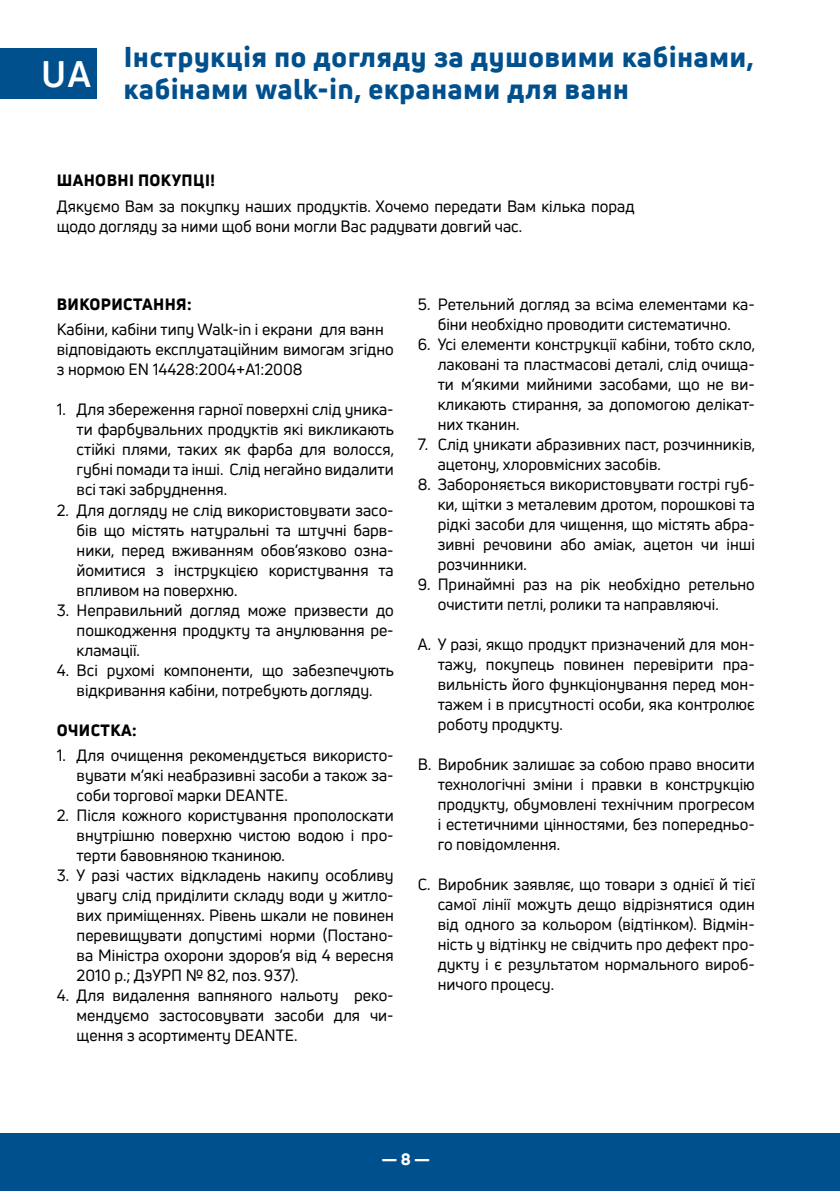
<style>
.page{position:relative;width:840px;height:1191px;background:#fff}
.page>*{position:absolute;margin:0;border:0;box-sizing:border-box;transform-origin:0 0}
.TYTUL{font:700 36px "Uni Neue";color:#fff}
.TYTUL-2{font:800 28px/32px "Uni Neue";letter-spacing:.03em;color:#00508d}
.TEXT{font:16px/20px "Uni Neue";color:#000;text-align:justify}
.PODTYTUL{font:800 16px "Uni Neue";letter-spacing:.025em;color:#000}
.t1{font:800 16px "Uni Neue";color:#fff}
</style>
<div class="page">
<div style="left:0;top:1133px;width:839px;height:58px;background:#00508d"></div>
<div style="left:0;top:48px;width:96px;height:51px;background:#00508d"></div>
<p class="TYTUL" style="left:41px;top:52px;width:51px">UA</p>
<p class="TYTUL-2" style="left:124px;top:41px;width:631px">Інструкція по догляду за душовими кабінами, кабінами walk-in, екранами для ванн</p>
<p class="PODTYTUL" style="left:57px;top:170px;width:159px">ШАНОВНІ ПОКУПЦІ!</p>
<p class="TEXT" style="left:57px;top:196px;width:579px">Дякуємо Вам за покупку наших продуктів. Хочемо передати Вам кілька порад щодо догляду за ними щоб вони могли Вас радувати довгий час.</p>
<p class="PODTYTUL" style="left:57px;top:293px;width:136px">ВИКОРИСТАННЯ:</p>
<p class="TEXT" style="left:57px;top:319px;width:328px">Кабіни, кабіни типу Walk-in і екрани для ванн</p>
<p class="TEXT" style="left:57px;top:339px;width:338px">відповідають експлуатаційним вимогам згідно з нормою EN 14428:2004+A1:2008</p>
<p class="TEXT" style="left:77px;top:399px;width:319px;text-indent:-20px">1. Для збереження гарної поверхні слід уника&shy;ти фарбувальних продуктів які викликають стійкі плями, таких як фарба для волосся, губні помади та інші. Слід негайно видалити всі такі забруднення.</p>
<p class="TEXT" style="left:77px;top:499px;width:318px;text-indent:-20px">2. Для догляду не слід використовувати засо&shy;бів що містять натуральні та штучні барв&shy;ники, перед вживанням обов’язково озна&shy;йомитися з інструкцією користування та впливом на поверхню.</p>
<p class="TEXT" style="left:77px;top:599px;width:318px;text-indent:-20px">3. Неправильний догляд може призвести до пошкодження продукту та анулювання ре&shy;кламації.</p>
<p class="TEXT" style="left:57px;top:659px;width:338px;text-align:center">4. Всі рухомі компоненти, що забезпечують відкривання кабіни, потребують догляду.</p>
<p class="PODTYTUL" style="left:57px;top:719px;width:81px">ОЧИСТКА:</p>
<p class="TEXT" style="left:77px;top:745px;width:318px;text-indent:-20px">1. Для очищення рекомендується використо&shy;вувати м’які неабразивні засоби а також за&shy;соби торгової марки DEANTE.</p>
<p class="TEXT" style="left:77px;top:805px;width:318px;text-indent:-20px">2. Після кожного користування прополоскати внутрішню поверхню чистою водою і про&shy;терти бавовняною тканиною.</p>
<p class="TEXT" style="left:77px;top:865px;width:318px;text-indent:-20px">3. У разі частих відкладень накипу особливу увагу слід приділити складу води у житло&shy;вих приміщеннях. Рівень шкали не повинен перевищувати допустимі норми (Постано&shy;ва Міністра охорони здоров’я від 4 вересня 2010 р.; ДзУРП № 82, поз. 937).</p>
<p class="TEXT" style="left:77px;top:985px;width:318px;text-indent:-20px">4. Для видалення вапняного нальоту реко&shy;мендуємо застосовувати засоби для чи&shy;щення з асортименту DEANTE.</p>
<p class="TEXT" style="left:417px;top:294px;width:338px;text-align:center">5. Ретельний догляд за всіма елементами ка&shy;біни необхідно проводити систематично.</p>
<p class="TEXT" style="left:437px;top:334px;width:319px;text-indent:-20px">6. Усі елементи конструкції кабіни, тобто скло, лаковані та пластмасові деталі, слід очища&shy;ти м’якими мийними засобами, що не ви&shy;кликають стирання, за допомогою делікат&shy;них тканин.</p>
<p class="TEXT" style="left:437px;top:434px;width:319px;text-indent:-20px">7. Слід уникати абразивних паст, розчинників, ацетону, хлоровмісних засобів.</p>
<p class="TEXT" style="left:437px;top:474px;width:318px;text-indent:-20px">8. Забороняється використовувати гострі губ&shy;ки, щітки з металевим дротом, порошкові та рідкі засоби для чищення, що містять абра&shy;зивні речовини або аміак, ацетон чи інші розчинники.</p>
<p class="TEXT" style="left:437px;top:574px;width:318px;text-indent:-20px">9. Принаймні раз на рік необхідно ретельно очистити петлі, ролики та направляючі.</p>
<p class="TEXT" style="left:437px;top:634px;width:318px;text-indent:-20px">A. У разі, якщо продукт призначений для мон&shy;тажу, покупець повинен перевірити пра&shy;вильність його функціонування перед мон&shy;тажем і в присутності особи, яка контролює роботу продукту.</p>
<p class="TEXT" style="left:437px;top:754px;width:318px;text-indent:-20px">B. Виробник залишає за собою право вносити технологічні зміни і правки в конструкцію продукту, обумовлені технічним прогресом і естетичними цінностями, без попередньо&shy;го повідомлення.</p>
<p class="TEXT" style="left:437px;top:874px;width:318px;text-indent:-20px">C. Виробник заявляє, що товари з однієї й тієї самої лінії можуть дещо відрізнятися один від одного за кольором (відтінком). Відмін&shy;ність у відтінку не свідчить про дефект про&shy;дукту і є результатом нормального вироб&shy;ничого процесу.</p>
<p class="t1" style="left:381px;top:1148px;width:50px">— 8 —</p>
</div>
